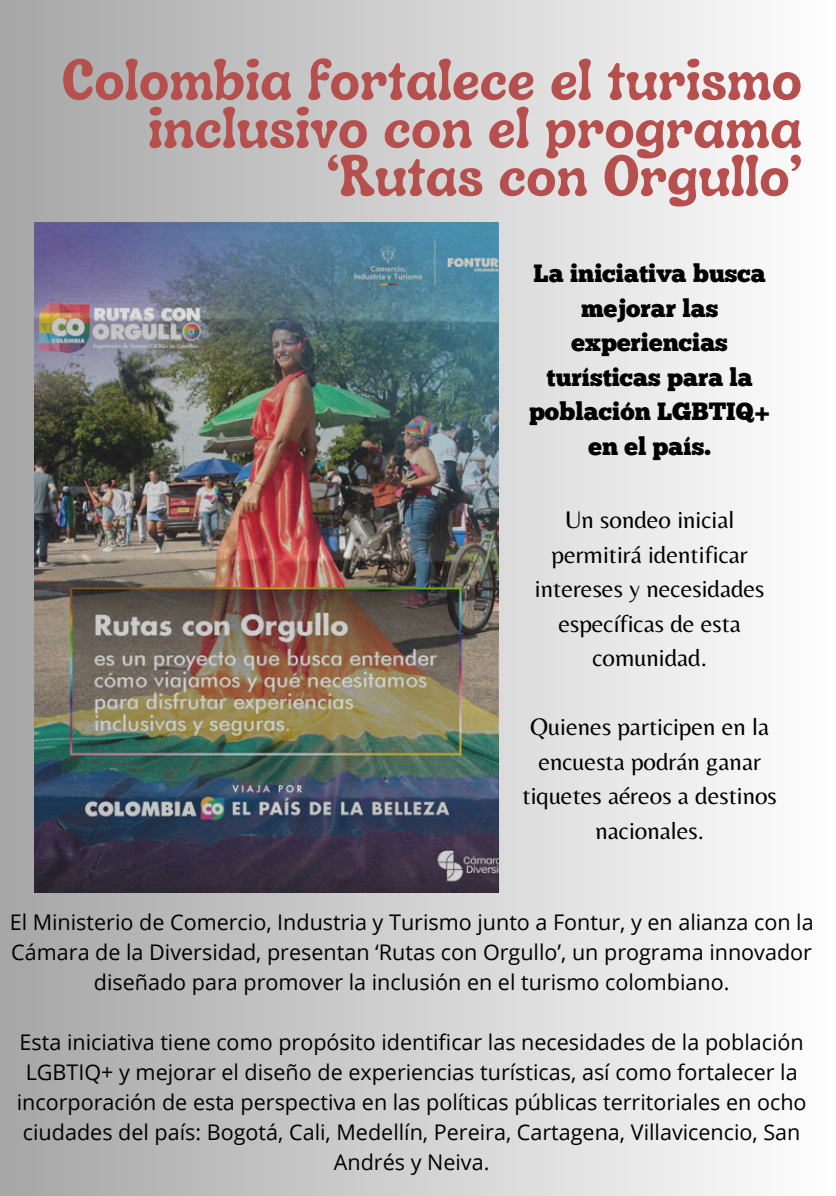
<style>
.page{position:relative;width:836px;height:1196px;background:#fff}
.page>*{position:absolute;margin:0;border:0;box-sizing:border-box;transform-origin:0 0}
.t1{font:700 58px/48px "Luckybones";color:#b6504f;text-align:right}
.t2{font:25px/34.4px "Belleza";color:#000;text-align:center}
.t3{font:25px/34.4px "Chunk Five";color:#000;text-align:center}
.t4{font:21.6px/30px "Open Sans";color:#000;text-align:center}
</style>
<div class="page">
<div style="left:0;top:0;width:835px;height:1195px;background:linear-gradient(to right,#a5a5a5,#fefefe)"></div>
<img style="left:34px;top:222px;width:464px;height:670px">
<p class="t1" style="left:62px;top:53px;width:741px">Colombia fortalece el turismo inclusivo con el programa ‘Rutas con Orgullo’</p>
<p class="t3" style="left:529px;top:259px;width:243px">La iniciativa busca mejorar las experiencias turísticas para la población LGBTIQ+ en el país.</p>
<h2 class="t2" style="left:535px;top:502px;width:231px">Un sondeo inicial permitirá identificar intereses y necesidades específicas de esta comunidad.</h2>
<h2 class="t2" style="left:522px;top:709px;width:256px">Quienes participen en la encuesta podrán ganar tiquetes aéreos a destinos nacionales.</h2>
<h2 class="t4" style="left:10px;top:906px;width:805px">El Ministerio de Comercio, Industria y Turismo junto a Fontur, y en alianza con la<br>Cámara de la Diversidad, presentan ‘Rutas con Orgullo’, un programa innovador diseñado para promover la inclusión en el turismo colombiano.</h2>
<p class="t4" style="left:17px;top:1026px;width:791px">Esta iniciativa tiene como propósito identificar las necesidades de la población LGBTIQ+ y mejorar el diseño de experiencias turísticas, así como fortalecer la incorporación de esta perspectiva en las políticas públicas territoriales en ocho ciudades del país: Bogotá, Cali, Medellín, Pereira, Cartagena, Villavicencio, San Andrés y Neiva.</p>
</div>
